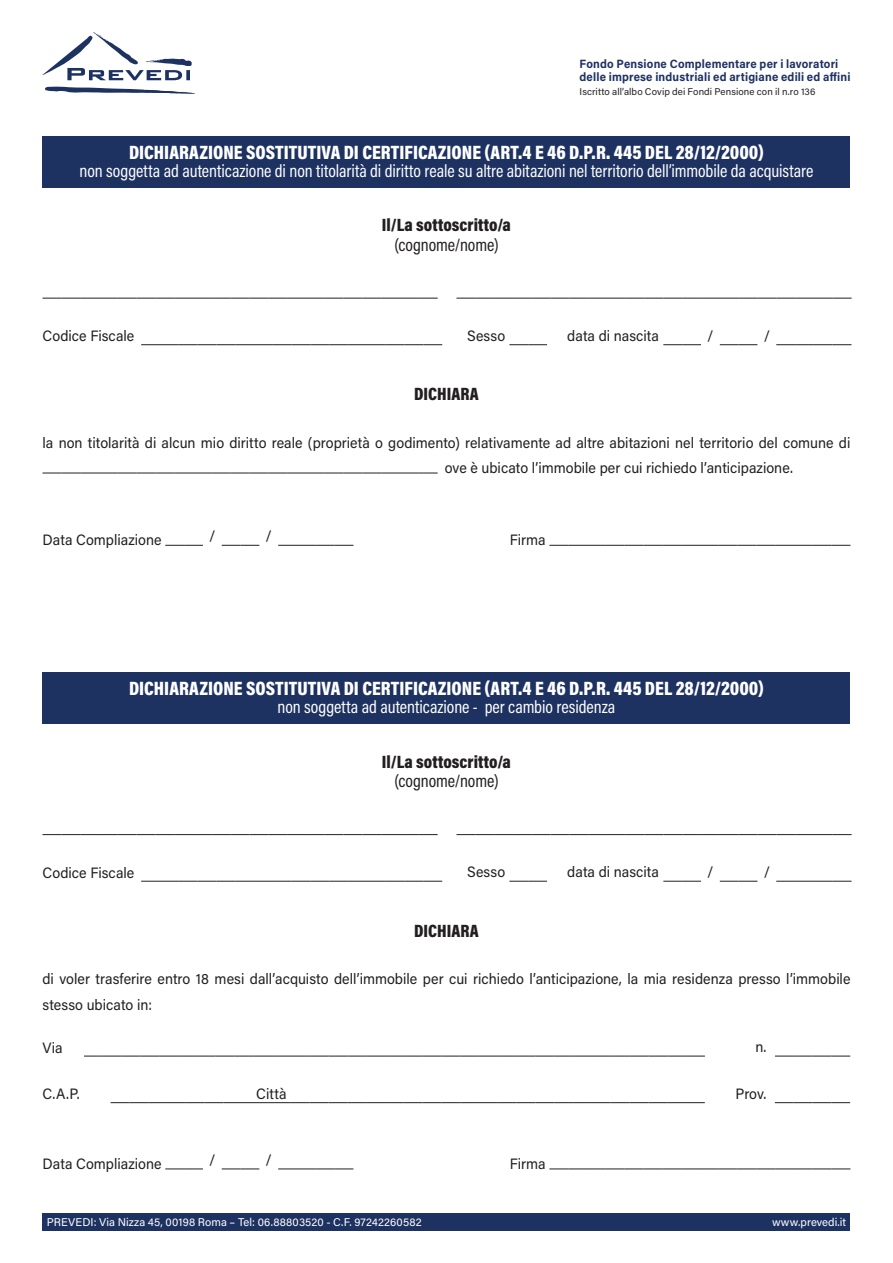
<style>
.page{position:relative;width:893px;height:1263px;background:#fff}
.page>*{position:absolute;margin:0;border:0;box-sizing:border-box;transform-origin:0 0}
.t1{font:900 19.5px "Acumin Pro Cond";color:#fff}
.t2{font:18px "Acumin Pro Cond";letter-spacing:-.005em;color:#fff}
.t3{font:900 18px "Acumin Pro Cond";color:#231f20}
.t4{font:18px "Acumin Pro Cond";letter-spacing:-.005em;color:#231f20}
.t5{font:15px/25.5px "Acumin Pro";color:#231f20;scale:.95 1}
.t6{font:700 12px/13.5px "Acumin Pro";letter-spacing:.015em;color:#1e3262;scale:.95 1}
.t7{font:11.25px "Acumin Pro";letter-spacing:.01em;color:#fff}
.t8{font:9.75px "Acumin Pro";letter-spacing:.01em;color:#231f20}
</style>
<div class="page">
<svg style="left:45px;top:86px;width:150px;height:8px"></svg>
<svg style="left:43px;top:32px;width:149px;height:48px"></svg>
<div style="left:43px;top:1214px;width:807px;height:17px;background:#1e3262"></div>
<svg style="left:43px;top:298px;width:395px;height:1px"></svg>
<svg style="left:456px;top:298px;width:396px;height:1px"></svg>
<svg style="left:509px;top:344px;width:38px;height:1px"></svg>
<svg style="left:663px;top:344px;width:38px;height:1px"></svg>
<svg style="left:720px;top:344px;width:37px;height:1px"></svg>
<svg style="left:776px;top:344px;width:75px;height:1px"></svg>
<svg style="left:141px;top:344px;width:301px;height:1px"></svg>
<svg style="left:43px;top:473px;width:395px;height:1px"></svg>
<svg style="left:165px;top:545px;width:38px;height:1px"></svg>
<svg style="left:222px;top:545px;width:37px;height:1px"></svg>
<svg style="left:278px;top:545px;width:75px;height:1px"></svg>
<svg style="left:549px;top:545px;width:301px;height:1px"></svg>
<svg style="left:43px;top:834px;width:395px;height:1px"></svg>
<svg style="left:456px;top:834px;width:396px;height:1px"></svg>
<svg style="left:509px;top:881px;width:38px;height:1px"></svg>
<svg style="left:663px;top:881px;width:38px;height:1px"></svg>
<svg style="left:720px;top:881px;width:37px;height:1px"></svg>
<svg style="left:776px;top:881px;width:75px;height:1px"></svg>
<svg style="left:141px;top:881px;width:301px;height:1px"></svg>
<svg style="left:775px;top:1056px;width:75px;height:1px"></svg>
<svg style="left:84px;top:1056px;width:621px;height:1px"></svg>
<hr style="left:223px;top:1102px;width:68px;height:1px;background:#231f20">
<svg style="left:775px;top:1102px;width:75px;height:1px"></svg>
<svg style="left:111px;top:1102px;width:112px;height:1px"></svg>
<svg style="left:291px;top:1102px;width:414px;height:1px"></svg>
<svg style="left:165px;top:1169px;width:38px;height:1px"></svg>
<svg style="left:222px;top:1169px;width:37px;height:1px"></svg>
<svg style="left:278px;top:1169px;width:75px;height:1px"></svg>
<svg style="left:549px;top:1169px;width:301px;height:1px"></svg>
<div style="left:43px;top:136px;width:807px;height:51px;background:#1e3262"></div>
<div style="left:43px;top:672px;width:807px;height:51px;background:#1e3262"></div>
<p class="t6" style="left:580px;top:56px;width:287px">Fondo Pensione Complementare per i lavoratori delle imprese industriali ed artigiane edili ed affini</p>
<p class="t8" style="left:580px;top:85px;width:237px">Iscritto all’albo Covip dei Fondi Pensione con il n.ro 136</p>
<h1 class="t1" style="left:129px;top:140px;width:636px">DICHIARAZIONE SOSTITUTIVA DI CERTIFICAZIONE (ART.4 E 46 D.P.R. 445 DEL 28/12/2000)</h1>
<p class="t2" style="left:80px;top:159px;width:735px">non soggetta ad autenticazione di non titolarità di diritto reale su altre abitazioni nel territorio dell’immobile da acquistare</p>
<p class="t3" style="left:382px;top:213px;width:131px">Il/La sottoscritto/a</p>
<p class="t4" style="left:394px;top:233px;width:106px">(cognome/nome)</p>
<p class="t5" style="left:43px;top:323px;width:98px">Codice Fiscale</p>
<p class="t5" style="left:467px;top:322px;width:41px">Sesso</p>
<p class="t5" style="left:567px;top:322px;width:98px">data di nascita</p>
<p class="t5" style="left:707px;top:322px;width:8px">/</p>
<p class="t5" style="left:764px;top:322px;width:8px">/</p>
<p class="t3" style="left:414px;top:382px;width:66px">DICHIARA</p>
<p class="t5" style="left:445px;top:429px;width:428px;text-indent:-402px">la non titolarità di alcun mio diritto reale (proprietà o godimento) relativamente ad altre abitazioni nel territorio del comune di ove è ubicato l’immobile per cui richiedo l’anticipazione.</p>
<p class="t5" style="left:43px;top:527px;width:127px">Data Compliazione</p>
<p class="t5" style="left:209px;top:523px;width:8px">/</p>
<p class="t5" style="left:266px;top:523px;width:8px">/</p>
<p class="t5" style="left:510px;top:527px;width:39px">Firma</p>
<h1 class="t1" style="left:129px;top:676px;width:636px">DICHIARAZIONE SOSTITUTIVA DI CERTIFICAZIONE (ART.4 E 46 D.P.R. 445 DEL 28/12/2000)</h1>
<p class="t2" style="left:278px;top:696px;width:339px">non soggetta ad autenticazione - per cambio residenza</p>
<p class="t3" style="left:382px;top:750px;width:131px">Il/La sottoscritto/a</p>
<p class="t4" style="left:394px;top:770px;width:106px">(cognome/nome)</p>
<p class="t5" style="left:43px;top:859px;width:98px">Codice Fiscale</p>
<p class="t5" style="left:467px;top:858px;width:41px">Sesso</p>
<p class="t5" style="left:567px;top:858px;width:98px">data di nascita</p>
<p class="t5" style="left:707px;top:858px;width:8px">/</p>
<p class="t5" style="left:764px;top:858px;width:8px">/</p>
<p class="t3" style="left:414px;top:919px;width:66px">DICHIARA</p>
<p class="t5" style="left:43px;top:965px;width:852px">di voler trasferire entro 18 mesi dall’acquisto dell’immobile per cui richiedo l’anticipazione, la mia residenza presso l’immobile stesso ubicato in:</p>
<p class="t5" style="left:43px;top:1034px;width:23px">Via</p>
<p class="t5" style="left:755px;top:1033px;width:13px">n.</p>
<p class="t5" style="left:43px;top:1080px;width:41px">C.A.P.</p>
<p class="t5" style="left:256px;top:1080px;width:33px">Città</p>
<p class="t5" style="left:735px;top:1080px;width:34px">Prov.</p>
<p class="t5" style="left:43px;top:1150px;width:127px">Data Compliazione</p>
<p class="t5" style="left:209px;top:1146px;width:8px">/</p>
<p class="t5" style="left:266px;top:1146px;width:8px">/</p>
<p class="t5" style="left:510px;top:1150px;width:39px">Firma</p>
<p class="t7" style="left:47px;top:1214px;width:376px">PREVEDI: Via Nizza 45, 00198 Roma – Tel: 06.88803520 - C.F. 97242260582</p>
<p class="t7" style="left:772px;top:1214px;width:76px">www.prevedi.it</p>
</div>
